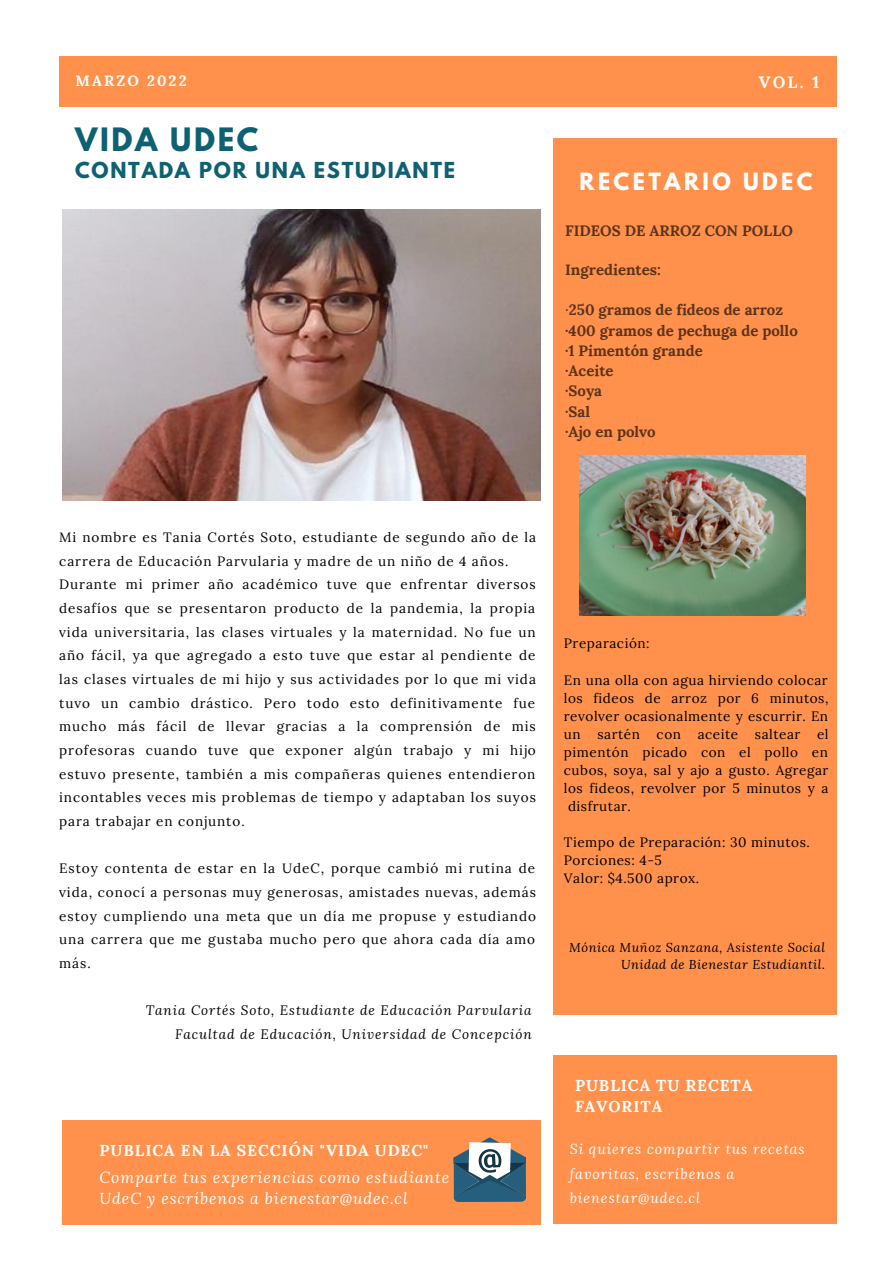
<style>
.page{position:relative;width:894px;height:1264px;background:#fff}
.page>*{position:absolute;margin:0;border:0;box-sizing:border-box;transform-origin:0 0}
.t1{font:700 28.5px "League Spartan";letter-spacing:.09em;color:#0e6171}
.t2{font:700 21px "League Spartan";letter-spacing:.16em;color:#fff}
.t3{font:700 19.5px "League Spartan";letter-spacing:.09em;color:#0e6171}
.t4{font:700 16.35px "Lora";color:#fff}
.t5{font:italic 15.75px/21.5px "Lora";letter-spacing:.06em;color:#fff}
.t6{font:700 15.75px/21.5px "Lora";letter-spacing:.06em;color:#fff}
.t7{font:700 15px/20.2px "Lora";color:#000}
.t8{font:700 14.85px "Lora";letter-spacing:.14em;color:#fff}
.t9{font:italic 14.25px/24.8px "Lora";letter-spacing:.07em;color:#fff}
.t10{font:13.5px/23.7px "Lora";letter-spacing:.04em;color:#000;text-align:justify}
.t11{font:13.5px/23.7px "Lora";letter-spacing:.07em;color:#000}
.t12{font:italic 13.5px "Lora";letter-spacing:.07em;color:#000}
.t13{font:italic 12.75px "Lora";letter-spacing:.04em;color:#000}
.s1{font-weight:400}
</style>
<div class="page">
<img style="left:62px;top:209px;width:478px;height:292px">
<div style="left:59px;top:56px;width:777px;height:51px;background:#ff914d"></div>
<div style="left:553px;top:138px;width:283px;height:876px;background:#ff914d"></div>
<div style="left:62px;top:1120px;width:478px;height:104px;background:#ff914d"></div>
<img style="left:579px;top:455px;width:225px;height:160px">
<div style="left:553px;top:1055px;width:283px;height:169px;background:#ff914d"></div>
<svg style="left:453px;top:1137px;width:73px;height:65px;background:#79878d"></svg>
<p class="t8" style="left:75px;top:71px;width:113px">MARZO 2022</p>
<p class="t4" style="left:758px;top:71px;width:62px">VOL. 1</p>
<p class="t1" style="left:75px;top:125px;width:185px">VIDA UDEC</p>
<p class="t3" style="left:75px;top:160px;width:381px">CONTADA POR UNA ESTUDIANTE</p>
<p class="t2" style="left:579px;top:171px;width:234px">RECETARIO UDEC</p>
<p class="t7" style="left:565px;top:221px;width:229px">FIDEOS DE ARROZ CON POLLO</p>
<p class="t7" style="left:565px;top:259px;width:97px">Ingredientes:</p>
<p class="t7" style="left:565px;top:300px;width:234px"><span class="s1">·</span>250 gramos de fideos de arroz ·400 gramos de pechuga de pollo ·1 Pimentón grande<br>·Aceite<br>·Soya<br>·Sal<br>·Ajo en polvo</p>
<p class="t11" style="left:59px;top:525px;width:478px">Mi nombre es Tania Cortés Soto, estudiante de segundo año de la carrera de Educación Parvularia y madre de un niño de 4 años.</p>
<p class="t10" style="left:59px;top:572px;width:478px">Durante mi primer año académico tuve que enfrentar diversos desafíos que se presentaron producto de la pandemia, la propia vida universitaria, las clases virtuales y la maternidad. No fue un año fácil, ya que agregado a esto tuve que estar al pendiente de las clases virtuales de mi hijo y sus actividades por lo que mi vida tuvo un cambio drástico. Pero todo esto definitivamente fue mucho más fácil de llevar gracias a la comprensión de mis profesoras cuando tuve que exponer algún trabajo y mi hijo estuvo presente, también a mis compañeras quienes entendieron incontables veces mis problemas de tiempo y adaptaban los suyos para trabajar en conjunto.</p>
<p class="t10" style="left:59px;top:856px;width:478px">Estoy contenta de estar en la UdeC, porque cambió mi rutina de vida, conocí a personas muy generosas, amistades nuevas, además estoy cumpliendo una meta que un día me propuse y estudiando una carrera que me gustaba mucho pero que ahora cada día amo más.</p>
<p class="t12" style="left:146px;top:1001px;width:387px">Tania Cortés Soto, Estudiante de Educación Parvularia</p>
<p class="t12" style="left:175px;top:1024px;width:358px">Facultad de Educación, Universidad de Concepción</p>
<p class="t6" style="left:99px;top:1139px;width:330px">PUBLICA EN LA SECCIÓN "VIDA UDEC"</p>
<p class="t5" style="left:99px;top:1166px;width:351px">Comparte tus experiencias como estudiante<br>UdeC y escríbenos a bienestar@udec.cl</p>
<p class="t10" style="left:563px;top:631px;width:87px">Preparación:</p>
<p class="t10" style="left:563px;top:667px;width:265px">En una olla con agua hirviendo colocar</p>
<p class="t10" style="left:563px;top:685px;width:266px">los fideos de arroz por 6 minutos,</p>
<p class="t10" style="left:563px;top:703px;width:266px">revolver ocasionalmente y escurrir. En</p>
<p class="t10" style="left:563px;top:721px;width:266px">un sartén con aceite saltear el</p>
<p class="t10" style="left:563px;top:739px;width:265px">pimentón picado con el pollo en</p>
<p class="t10" style="left:563px;top:757px;width:266px">cubos, soya, sal y ajo a gusto. Agregar</p>
<p class="t10" style="left:563px;top:775px;width:266px">los fideos, revolver por 5 minutos y a</p>
<p class="t10" style="left:568px;top:793px;width:64px">disfrutar.</p>
<p class="t10" style="left:563px;top:830px;width:247px">Tiempo de Preparación: 30 minutos.</p>
<p class="t10" style="left:563px;top:848px;width:99px">Porciones: 4-5</p>
<p class="t10" style="left:563px;top:866px;width:137px">Valor: $4.500 aprox.</p>
<p class="t13" style="left:569px;top:938px;width:257px">Mónica Muñoz Sanzana, Asistente Social</p>
<p class="t13" style="left:621px;top:955px;width:205px">Unidad de Bienestar Estudiantil.</p>
<p class="t6" style="left:575px;top:1074px;width:179px">PUBLICA TU RECETA<br>FAVORITA</p>
<p class="t9" style="left:569px;top:1135px;width:236px">Si quieres compartir tus recetas favoritas, escríbenos a bienestar@udec.cl</p>
</div>
